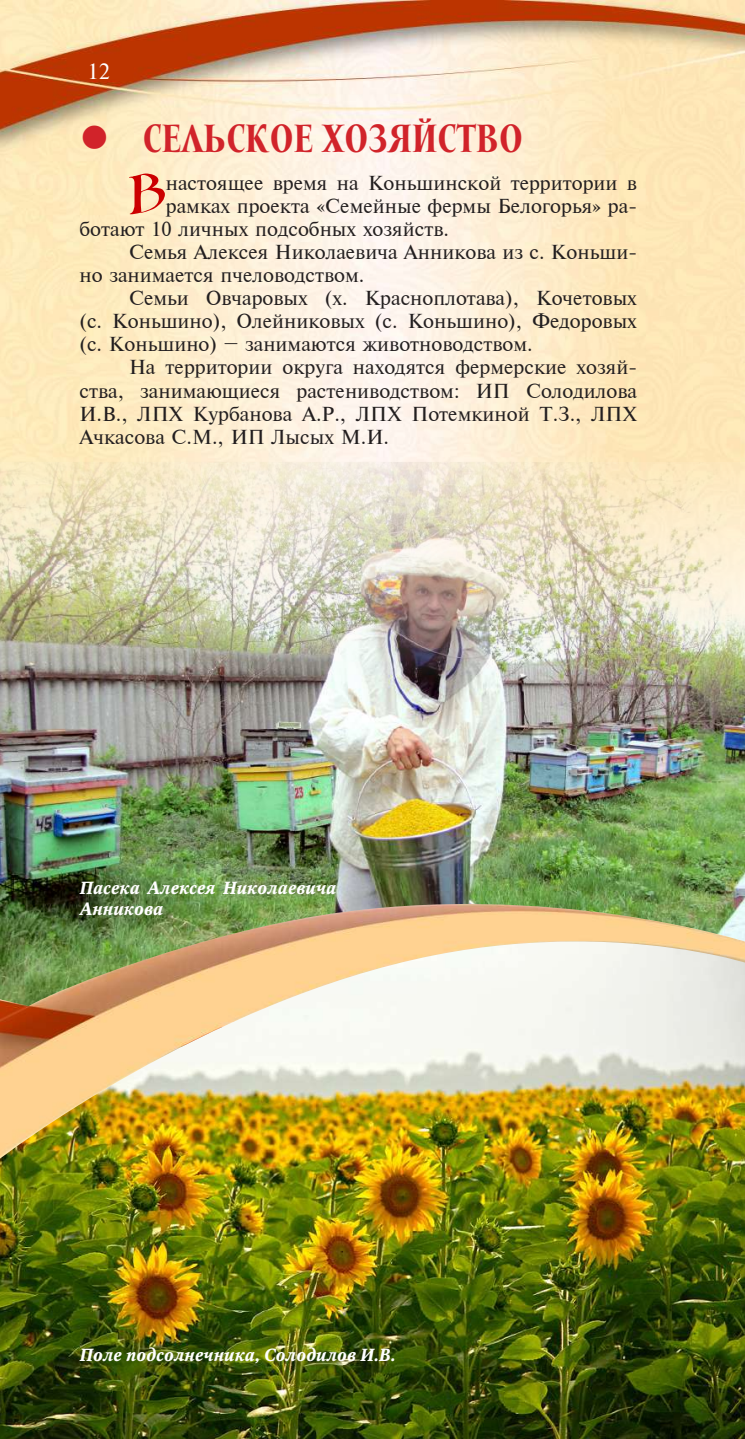
<style>
.page{position:relative;width:745px;height:1439px;background:#fff}
.page>*{position:absolute;margin:0;border:0;box-sizing:border-box;transform-origin:0 0}
.t1{font:50.57px "Arlekino";color:#c00}
.t2{font:700 40.25px "Mramor Medium Pro";color:#d1232a}
.t3{font:21px "Newton C";color:#fff}
.t4{font:19.25px "Newton C";color:#231f20}
.t5{font:italic 700 17.5px/21px "Octava";color:#fff}
</style>
<div class="page">
<img style="left:0;top:0;width:744px;height:1439px">
<img style="left:744px;top:521px;width:1px;height:483px">
<img style="left:0;top:1006px;width:744px;height:152px">
<img style="left:0;top:462px;width:744px;height:544px">
<svg style="left:83px;top:125px;width:23px;height:24px"></svg>
<p class="t3" style="left:87px;top:59px;width:24px">12</p>
<h2 class="t2" style="left:109px;top:115px;width:415px">z СЕЛЬСКОЕ ХОЗЯЙСТВО</h2>
<h1 class="t1" style="left:128px;top:166px;width:39px">В</h1>
<p class="t4" style="left:166px;top:171px;width:472px">настоящее время на Коньшинской территории в</p>
<p class="t4" style="left:166px;top:194px;width:472px">рамках проекта «Семейные фермы Белогорья» ра-</p>
<p class="t4" style="left:79px;top:218px;width:371px">ботают 10 личных подсобных хозяйств.</p>
<p class="t4" style="left:129px;top:241px;width:509px">Семья Алексея Николаевича Анникова из с. Коньши-</p>
<p class="t4" style="left:79px;top:264px;width:286px">но занимается пчеловодством.</p>
<p class="t4" style="left:129px;top:287px;width:509px">Семьи Овчаровых (х. Красноплотава), Кочетовых</p>
<p class="t4" style="left:79px;top:310px;width:558px">(с. Коньшино), Олейниковых (с. Коньшино), Федоровых</p>
<p class="t4" style="left:79px;top:333px;width:454px">(с. Коньшино) – занимаются животноводством.</p>
<p class="t4" style="left:129px;top:356px;width:509px">На территории округа находятся фермерские хозяй-</p>
<p class="t4" style="left:79px;top:379px;width:558px">ства, занимающиеся растениводством: ИП Солодилова</p>
<p class="t4" style="left:79px;top:402px;width:558px">И.В., ЛПХ Курбанова А.Р., ЛПХ Потемкиной Т.З., ЛПХ</p>
<p class="t4" style="left:79px;top:425px;width:311px">Ачкасова С.М., ИП Лысых М.И.</p>
<p class="t5" style="left:79px;top:877px;width:258px">Пасека Алексея Николаевича<br>Анникова</p>
<p class="t5" style="left:79px;top:1344px;width:317px">Поле подсолнечника, Солодилов И.В.</p>
</div>
